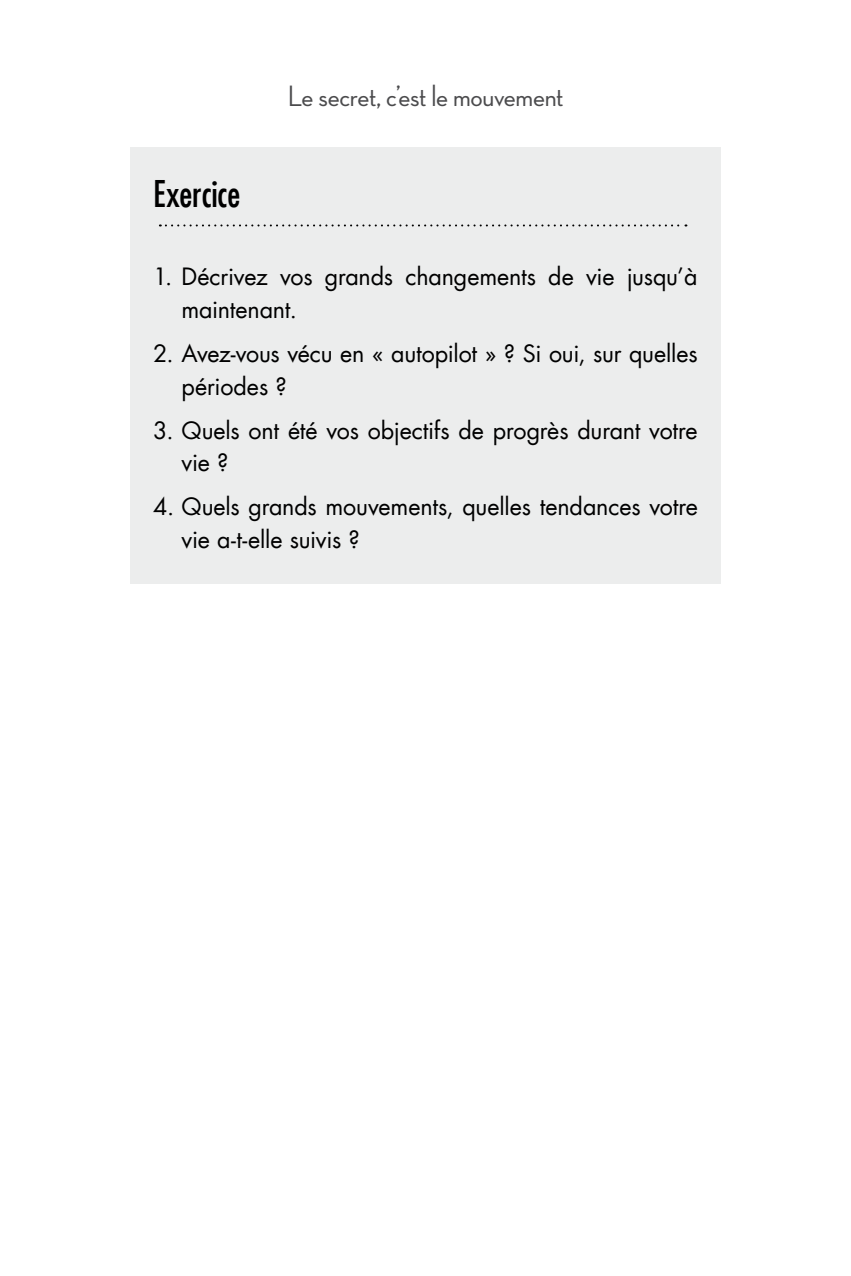
<style>
.page{position:relative;width:851px;height:1276px;background:#fff}
.page>*{position:absolute;margin:0;border:0;box-sizing:border-box;transform-origin:0 0}
.t1{font:condensed 36px "Futura LT";letter-spacing:-.005em;color:#000}
.t2{font:500 30px "Neutra Disp";letter-spacing:-.01em;color:#4b4b4d}
.t3{font:23.2px/32.6px "Futura LT";letter-spacing:-.01em;color:#000}
</style>
<div class="page">
<div style="left:130px;top:147px;width:590px;height:437px;background:#eceded"></div>
<svg style="left:160px;top:224px;width:526px;height:2px"></svg>
<h1 class="t1" style="left:153px;top:173px;width:88px">Exercice</h1>
<p class="t2" style="left:287px;top:79px;width:277px">Le secret, c’est le mouvement</p>
<p class="t3" style="left:181px;top:261px;width:517px;text-indent:-28px">1. Décrivez vos grands changements de vie jusqu’à maintenant.</p>
<p class="t3" style="left:181px;top:337px;width:517px;text-indent:-28px">2. Avez-vous vécu en « autopilot » ? Si oui, sur quelles périodes ?</p>
<p class="t3" style="left:181px;top:414px;width:517px;text-indent:-28px">3. Quels ont été vos objectifs de progrès durant votre vie ?</p>
<p class="t3" style="left:181px;top:490px;width:517px;text-indent:-28px">4. Quels grands mouvements, quelles tendances votre vie a-t-elle suivis ?</p>
</div>
